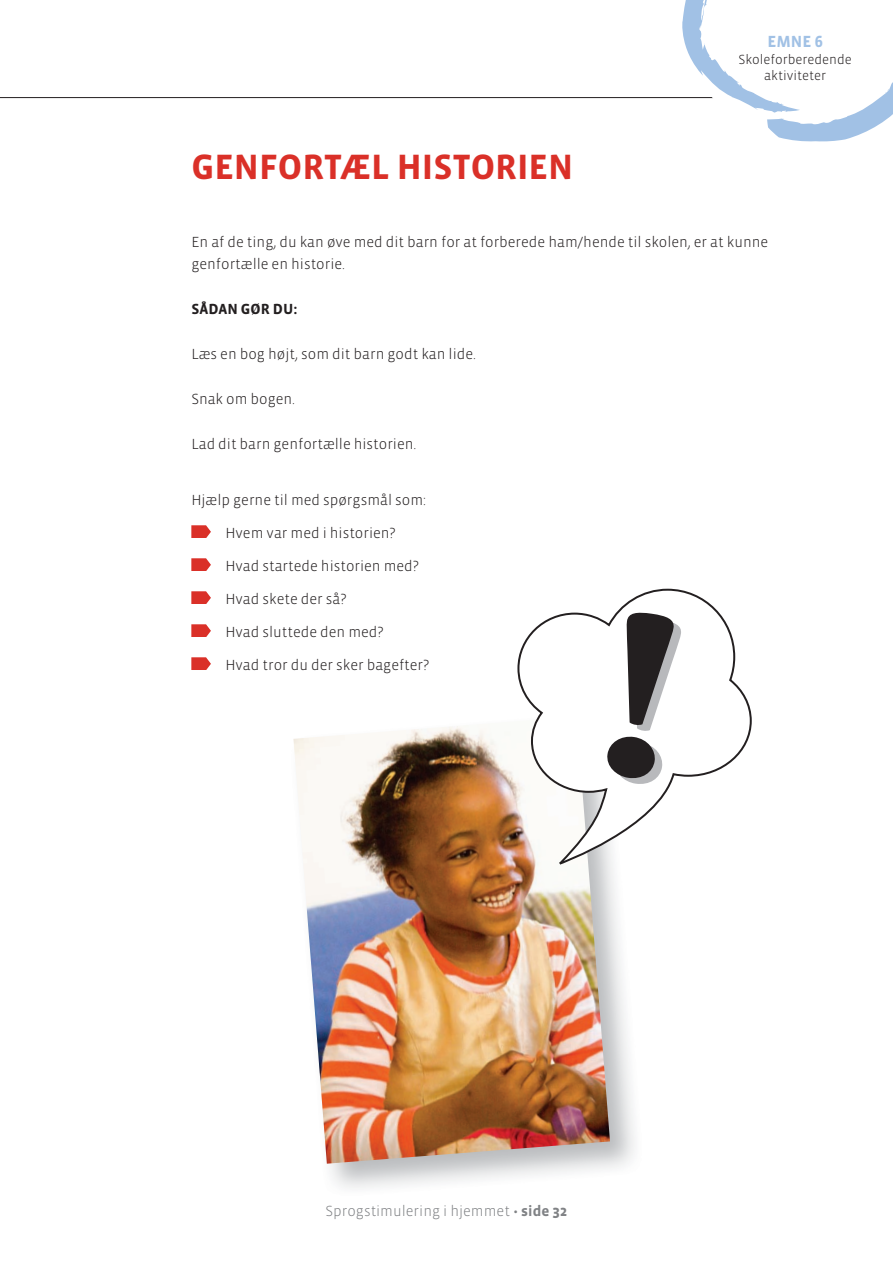
<style>
.page{position:relative;width:893px;height:1263px;background:#fff}
.page>*{position:absolute;margin:0;border:0;box-sizing:border-box;transform-origin:0 0}
.t1{font:700 36px "Vista Sans OT";color:#da3028}
.t2{font:700 16.5px "Vista Sans OT";color:#a1c1e5}
.t3{font:300 15px/22.5px "Vista Sans OT";color:#231f20}
.t4{font:300 15px "Vista Sans OT";color:#808285}
.t5{font:700 15px "Vista Sans OT";color:#231f20}
.t6{font:300 13.5px/16.2px "Vista Sans OT";color:#231f20;text-align:center}
.s1{font-weight:700}
</style>
<div class="page">
<hr style="left:0;top:97px;width:808px;height:1px;background:#231f20">
<svg style="left:682px;top:0;width:211px;height:142px"></svg>
<svg style="left:191px;top:525px;width:20px;height:13px"></svg>
<svg style="left:191px;top:558px;width:20px;height:13px"></svg>
<svg style="left:191px;top:591px;width:20px;height:13px"></svg>
<svg style="left:191px;top:624px;width:20px;height:13px"></svg>
<svg style="left:191px;top:657px;width:20px;height:13px"></svg>
<img style="left:293px;top:721px;width:317px;height:443px">
<svg style="left:516px;top:588px;width:236px;height:280px"></svg>
<svg style="left:606px;top:611px;width:76px;height:175px"></svg>
<h1 class="t1" style="left:191px;top:149px;width:383px">GENFORTÆL HISTORIEN</h1>
<p class="t2" style="left:767px;top:33px;width:57px">EMNE 6</p>
<p class="t6" style="left:738px;top:51px;width:115px">Skoleforberedende aktiviteter</p>
<p class="t3" style="left:191px;top:231px;width:578px">En af de ting, du kan øve med dit barn for at forberede ham/hende til skolen, er at kunne genfortælle en historie.</p>
<p class="t5" style="left:191px;top:302px;width:107px">SÅDAN GØR DU:</p>
<p class="t3" style="left:191px;top:343px;width:286px">Læs en bog højt, som dit barn godt kan lide.</p>
<p class="t3" style="left:191px;top:388px;width:105px">Snak om bogen.</p>
<p class="t3" style="left:191px;top:433px;width:227px">Lad dit barn genfortælle historien.</p>
<p class="t3" style="left:191px;top:484px;width:236px;line-height:33px;text-align:center">Hjælp gerne til med spørgsmål som:<br>Hvem var med i historien?</p>
<p class="t3" style="left:225px;top:555px;width:195px">Hvad startede historien med?</p>
<p class="t3" style="left:225px;top:588px;width:123px">Hvad skete der så?</p>
<p class="t3" style="left:225px;top:621px;width:160px">Hvad sluttede den med?</p>
<p class="t3" style="left:225px;top:654px;width:206px">Hvad tror du der sker bagefter?</p>
<p class="t4" style="left:326px;top:1203px;width:243px">Sprogstimulering i hjemmet • <span class="s1">side 32</span></p>
</div>
